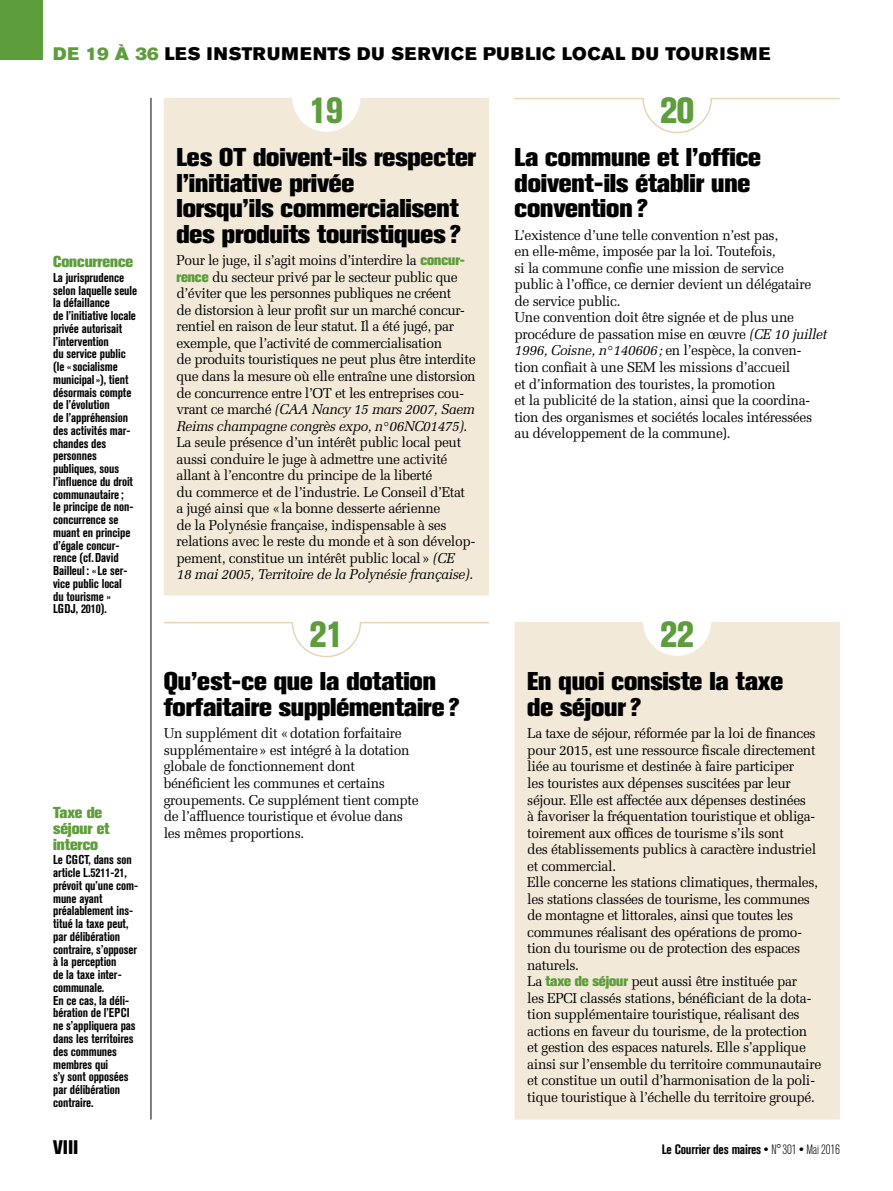
<style>
.page{position:relative;width:893px;height:1191px;background:#fff}
.page>*{position:absolute;margin:0;border:0;box-sizing:border-box;transform-origin:0 0}
.t1{font:800 condensed 36px "Akzidenz Grotesk Std";letter-spacing:-.035em;color:#5e9d3b}
.t2{font:800 25.5px/25.5px "Akzidenz Grotesk Std";letter-spacing:-.005em;color:#000}
.t3{font:800 condensed 19.5px "Akzidenz Grotesk Std";color:#000}
.t4{font:18px "Akzidenz Grotesk Std Super";letter-spacing:.045em;color:#000}
.t5{font:800 15.75px/15.8px "Akzidenz Grotesk Std";letter-spacing:-.005em;color:#5e9d3b}
.t6{font:14.25px/16.5px "Melior LT Std";letter-spacing:-.025em;color:#000}
.t7{font:700 condensed 13.5px "Akzidenz Grotesk Std";letter-spacing:-.015em;color:#000}
.t8{font:700 condensed 12.75px/12.8px "Akzidenz Grotesk Std";letter-spacing:-.005em;color:#000}
.s1{color:#5e9d3b}
.s2{font-family:"Akzidenz Grotesk Std";font-weight:800;color:#5e9d3b}
.s3{font-style:italic}
.s4{font-weight:300}
</style>
<div class="page">
<hr style="left:151px;top:98px;width:1px;height:1021px;background:#000">
<div style="left:164px;top:98px;width:325px;height:497px;background:#f2e9d8"></div>
<hr style="left:514px;top:98px;width:130px;height:1px;background:#e6d6b5">
<svg style="left:642px;top:97px;width:71px;height:37px"></svg>
<hr style="left:710px;top:98px;width:130px;height:1px;background:#e6d6b5">
<div style="left:514px;top:622px;width:326px;height:497px;background:#f2e9d8"></div>
<hr style="left:164px;top:622px;width:129px;height:1px;background:#e6d6b5">
<svg style="left:291px;top:622px;width:71px;height:36px"></svg>
<hr style="left:360px;top:622px;width:129px;height:1px;background:#e6d6b5">
<div style="left:0;top:0;width:43px;height:60px;background:#5e9d3b"></div>
<p class="t4" style="left:53px;top:43px;width:718px"><span class="s1">DE 19 À 36</span> LES INSTRUMENTS DU SERVICE PUBLIC LOCAL DU TOURISME</p>
<h1 class="t1" style="left:309px;top:90px;width:36px">19</h1>
<h1 class="t1" style="left:660px;top:90px;width:36px">20</h1>
<p class="t5" style="left:53px;top:253px;width:82px">Concurrence</p>
<p class="t8" style="left:53px;top:271px;width:86px">La jurisprudence selon laquelle seule la défaillance<br>de l’initiative locale privée autorisait l’intervention<br>du service public (le «socialisme municipal»), tient désormais compte de l’évolution<br>de l’appréhension des activités mar&shy;chandes des personnes publiques, sous l’influence du droit communautaire;<br>le principe de non&shy;concurrence se muant en principe d’égale concur&shy;rence (cf.David<br>Bailleul : «Le ser&shy;vice public local<br>du tourisme »<br>LGDJ, 2010).</p>
<p class="t5" style="left:53px;top:804px;width:58px">Taxe de séjour et interco</p>
<p class="t8" style="left:53px;top:853px;width:87px">Le CGCT, dans son article L.5211-21, prévoit qu’une com&shy;mune ayant préalablement ins&shy;titué la taxe peut, par délibération contraire, s’opposer à la perception<br>de la taxe inter&shy;communale.<br>En ce cas, la déli&shy;bération de l’EPCI ne s’appliquera pas dans les territoires des communes membres qui<br>s’y sont opposées par délibération contraire.</p>
<h2 class="t2" style="left:176px;top:144px;width:301px">Les OT doivent-ils respecter l’initiative privée<br>lorsqu’ils commercialisent des produits touristiques?</h2>
<p class="t6" style="left:176px;top:252px;width:301px">Pour le juge, il s’agit moins d’interdire la <span class="s2">concur&shy;rence</span> du secteur privé par le secteur public que d’éviter que les personnes publiques ne créent<br>de distorsion à leur profit sur un marché concur&shy;rentiel en raison de leur statut. Il a été jugé, par exemple, que l’activité de commercialisation<br>de produits touristiques ne peut plus être interdite que dans la mesure où elle entraîne une distorsion de concurrence entre l’OT et les entreprises cou&shy;vrant ce marché <span class="s3">(CAA Nancy 15 mars 2007, Saem Reims champagne congrès expo, n°06NC01475)</span>.<br>La seule présence d’un intérêt public local peut aussi conduire le juge à admettre une activité allant à l’encontre du principe de la liberté<br>du commerce et de l’industrie. Le Conseil d’Etat<br>a jugé ainsi que «la bonne desserte aérienne<br>de la Polynésie française, indispensable à ses relations avec le reste du monde et à son dévelop&shy;pement, constitue un intérêt public local» <span class="s3">(CE<br>18 mai 2005, Territoire de la Polynésie française)</span>.</p>
<h1 class="t1" style="left:309px;top:614px;width:36px">21</h1>
<h2 class="t2" style="left:164px;top:668px;width:297px">Qu’est-ce que la dotation forfaitaire supplémentaire?</h2>
<p class="t6" style="left:164px;top:725px;width:257px">Un supplément dit «dotation forfaitaire supplémentaire» est intégré à la dotation globale de fonctionnement dont bénéficient les communes et certains groupements. Ce supplément tient compte de l’affluence touristique et évolue dans les mêmes proportions.</p>
<h2 class="t2" style="left:514px;top:144px;width:248px">La commune et l’office doivent-ils établir une convention?</h2>
<p class="t6" style="left:514px;top:227px;width:314px">L’existence d’une telle convention n’est pas,<br>en elle-même, imposée par la loi. Toutefois,<br>si la commune confie une mission de service<br>public à l’office, ce dernier devient un délégataire de service public.<br>Une convention doit être signée et de plus une procédure de passation mise en œuvre <span class="s3">(CE 10 juillet 1996, Coisne, n°140606;</span> en l’espèce, la conven&shy;tion confiait à une SEM les missions d’accueil<br>et d’information des touristes, la promotion<br>et la publicité de la station, ainsi que la coordina&shy;tion des organismes et sociétés locales intéressées au développement de la commune).</p>
<h1 class="t1" style="left:660px;top:614px;width:36px">22</h1>
<h2 class="t2" style="left:527px;top:668px;width:257px">En quoi consiste la taxe de séjour?</h2>
<p class="t6" style="left:527px;top:725px;width:296px">La taxe de séjour, réformée par la loi de finances pour 2015, est une ressource fiscale directement liée au tourisme et destinée à faire participer<br>les touristes aux dépenses suscitées par leur séjour. Elle est affectée aux dépenses destinées<br>à favoriser la fréquentation touristique et obliga&shy;toirement aux offices de tourisme s’ils sont<br>des établissements publics à caractère industriel et commercial.<br>Elle concerne les stations climatiques, thermales, les stations classées de tourisme, les communes de montagne et littorales, ainsi que toutes les communes réalisant des opérations de promo&shy;tion du tourisme ou de protection des espaces naturels.<br>La <span class="s2">taxe de séjour</span> peut aussi être instituée par<br>les EPCI classés stations, bénéficiant de la dota&shy;tion supplémentaire touristique, réalisant des actions en faveur du tourisme, de la protection et gestion des espaces naturels. Elle s’applique ainsi sur l’ensemble du territoire communautaire et constitue un outil d’harmonisation de la poli&shy;tique touristique à l’échelle du territoire groupé.</p>
<h3 class="t3" style="left:53px;top:1135px;width:8px">VIII</h3>
<p class="t7" style="left:662px;top:1141px;width:180px">Le Courrier des maires ● <span class="s4">N° 301</span> ● <span class="s4">Mai 2016</span></p>
</div>
